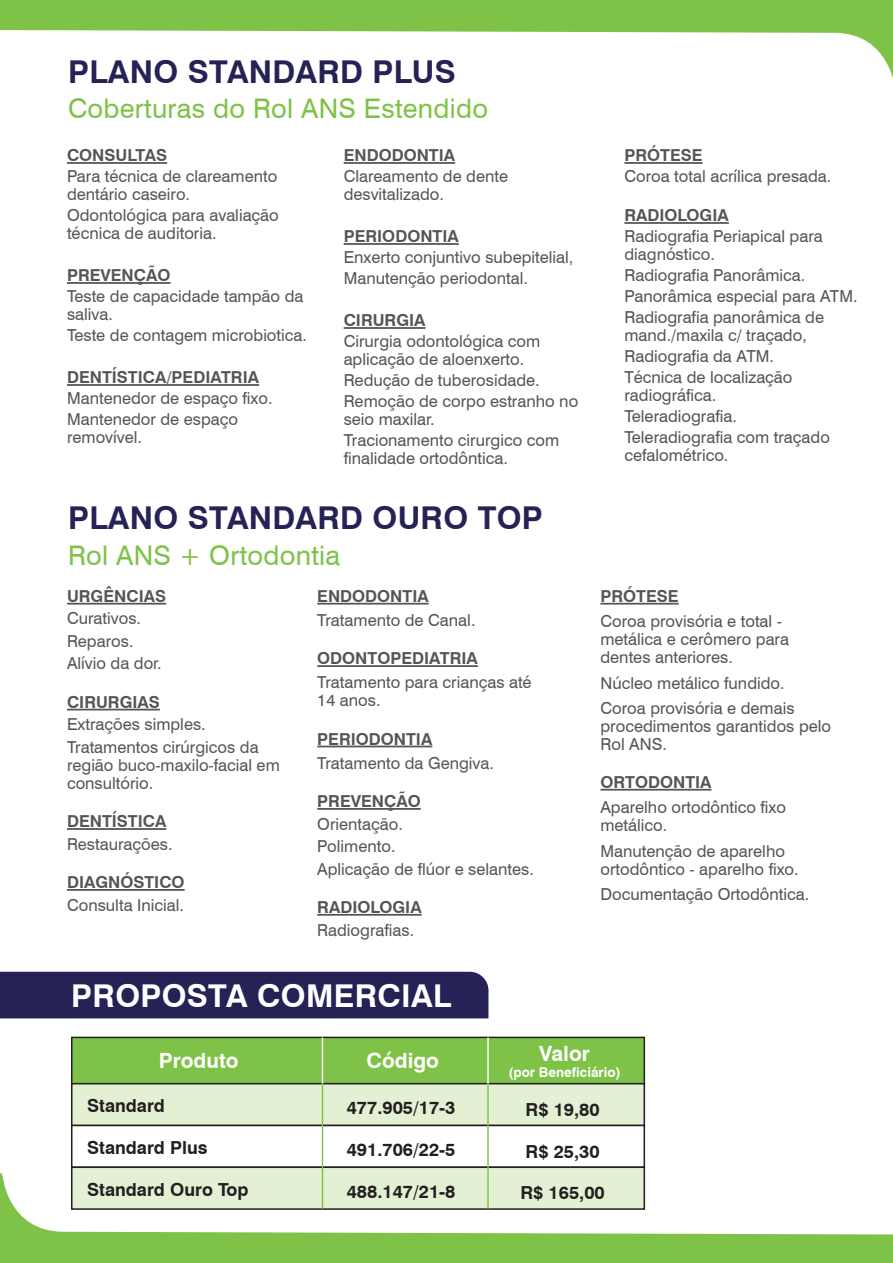
<style>
.page{position:relative;width:893px;height:1263px;background:#fff}
.page>*{position:absolute;margin:0;border:0;box-sizing:border-box;transform-origin:0 0}
.t1{font:700 31.5px "Swiss 721 BT";letter-spacing:.01em;color:#262255}
.t2{font:700 31.5px "Swiss 721 BT";letter-spacing:.01em;color:#fff}
.t3{font:27px "Swiss 721 BT";letter-spacing:.01em;color:#7ec247}
.t4{font:700 21px "Swiss 721 BT";color:#fff}
.t5{font:700 18px "Swiss 721 BT";color:#231f20}
.t6{font:16.5px/18px "Swiss 721 BT";color:#535557}
.t7{font:700 16.5px "Swiss 721 BT";color:#535557}
.t8{font:700 13.5px "Swiss 721 BT";color:#fff}
</style>
<div class="page">
<div style="left:0;top:972px;width:488px;height:46px;background:#262255"></div>
<svg style="left:0;top:0;width:893px;height:78px"></svg>
<svg style="left:0;top:1173px;width:893px;height:90px"></svg>
<div style="left:71px;top:1037px;width:574px;height:47px;background:#7ec247;border:2px solid #231f20"></div>
<div style="left:71px;top:1083px;width:574px;height:43px;background:#e4f0d4;border:2px solid #231f20"></div>
<div style="left:71px;top:1125px;width:574px;height:43px;background:#fff;border:2px solid #231f20"></div>
<div style="left:71px;top:1166px;width:574px;height:44px;background:#e4f0d4;border:2px solid #231f20"></div>
<hr style="left:322px;top:1037px;width:1px;height:47px;background:#fff">
<hr style="left:322px;top:1083px;width:1px;height:126px;background:#7ec247">
<hr style="left:487px;top:1037px;width:2px;height:47px;background:#fff">
<hr style="left:487px;top:1083px;width:2px;height:126px;background:#7ec247">
<hr style="left:317px;top:603px;width:112px;height:2px;background:#535557">
<hr style="left:317px;top:665px;width:161px;height:2px;background:#535557">
<hr style="left:317px;top:746px;width:115px;height:1px;background:#535557">
<hr style="left:317px;top:808px;width:104px;height:2px;background:#535557">
<hr style="left:317px;top:914px;width:105px;height:2px;background:#535557">
<hr style="left:600px;top:603px;width:79px;height:2px;background:#535557">
<hr style="left:600px;top:789px;width:111px;height:2px;background:#535557">
<hr style="left:67px;top:603px;width:99px;height:2px;background:#535557">
<hr style="left:67px;top:709px;width:93px;height:1px;background:#535557">
<hr style="left:67px;top:828px;width:99px;height:2px;background:#535557">
<hr style="left:67px;top:889px;width:118px;height:2px;background:#535557">
<hr style="left:67px;top:162px;width:100px;height:2px;background:#535557">
<hr style="left:67px;top:282px;width:103px;height:2px;background:#535557">
<hr style="left:67px;top:384px;width:192px;height:2px;background:#535557">
<hr style="left:344px;top:162px;width:111px;height:2px;background:#535557">
<hr style="left:344px;top:243px;width:115px;height:2px;background:#535557">
<hr style="left:344px;top:327px;width:82px;height:2px;background:#535557">
<hr style="left:624px;top:162px;width:79px;height:2px;background:#535557">
<hr style="left:624px;top:222px;width:105px;height:2px;background:#535557">
<h1 class="t1" style="left:68px;top:53px;width:389px">PLANO STANDARD PLUS</h1>
<h2 class="t3" style="left:68px;top:92px;width:422px">Coberturas do Rol ANS Estendido</h2>
<p class="t7" style="left:67px;top:145px;width:102px">CONSULTAS</p>
<p class="t6" style="left:67px;top:167px;width:212px">Para técnica de clareamento dentário caseiro.</p>
<p class="t6" style="left:67px;top:206px;width:213px">Odontológica para avaliação técnica de auditoria.</p>
<p class="t7" style="left:67px;top:265px;width:105px">PREVENÇÃO</p>
<p class="t6" style="left:67px;top:287px;width:238px">Teste de capacidade tampão da saliva.</p>
<p class="t6" style="left:67px;top:326px;width:241px">Teste de contagem microbiotica.</p>
<p class="t7" style="left:67px;top:367px;width:194px">DENTÍSTICA/PEDIATRIA</p>
<p class="t6" style="left:67px;top:388px;width:207px;line-height:21px">Mantenedor de espaço fixo.<br>Mantenedor de espaço</p>
<p class="t6" style="left:67px;top:428px;width:77px">removível.</p>
<p class="t7" style="left:344px;top:145px;width:113px">ENDODONTIA</p>
<p class="t6" style="left:344px;top:167px;width:166px">Clareamento de dente desvitalizado.</p>
<p class="t7" style="left:344px;top:226px;width:117px">PERIODONTIA</p>
<p class="t6" style="left:344px;top:247px;width:231px;line-height:21px">Enxerto conjuntivo subepitelial,<br>Manutenção periodontal.</p>
<p class="t7" style="left:344px;top:310px;width:83px">CIRURGIA</p>
<p class="t6" style="left:344px;top:332px;width:198px">Cirurgia odontológica com aplicação de aloenxerto.</p>
<p class="t6" style="left:344px;top:370px;width:236px;line-height:21px">Redução de tuberosidade.<br>Remoção de corpo estranho no</p>
<p class="t6" style="left:344px;top:409px;width:217px;line-height:21px">seio maxilar.<br>Tracionamento cirurgico com</p>
<p class="t6" style="left:344px;top:449px;width:166px">finalidade ortodôntica.</p>
<h1 class="t1" style="left:68px;top:499px;width:476px">PLANO STANDARD OURO TOP</h1>
<h2 class="t3" style="left:68px;top:539px;width:274px">Rol ANS + Ortodontia</h2>
<p class="t7" style="left:67px;top:586px;width:101px">URGÊNCIAS</p>
<p class="t6" style="left:67px;top:607px;width:96px;line-height:22.5px">Curativos.<br>Reparos.<br>Alívio da dor.</p>
<p class="t7" style="left:67px;top:692px;width:94px">CIRURGIAS</p>
<p class="t6" style="left:67px;top:713px;width:193px;line-height:22.5px">Extrações simples.<br>Tratamentos cirúrgicos da</p>
<p class="t6" style="left:67px;top:756px;width:214px">região buco-maxilo-facial em consultório.</p>
<p class="t7" style="left:67px;top:811px;width:101px">DENTÍSTICA</p>
<p class="t6" style="left:67px;top:835px;width:107px">Restaurações.</p>
<p class="t7" style="left:67px;top:872px;width:119px">DIAGNÓSTICO</p>
<p class="t6" style="left:67px;top:896px;width:118px">Consulta Inicial.</p>
<p class="t7" style="left:317px;top:586px;width:113px">ENDODONTIA</p>
<p class="t6" style="left:317px;top:611px;width:160px">Tratamento de Canal.</p>
<p class="t7" style="left:317px;top:648px;width:162px">ODONTOPEDIATRIA</p>
<p class="t6" style="left:317px;top:673px;width:216px">Tratamento para crianças até<br>14 anos.</p>
<p class="t7" style="left:317px;top:729px;width:117px">PERIODONTIA</p>
<p class="t6" style="left:317px;top:754px;width:178px">Tratamento da Gengiva.</p>
<p class="t7" style="left:317px;top:791px;width:105px">PREVENÇÃO</p>
<p class="t6" style="left:317px;top:812px;width:218px;line-height:22.5px">Orientação.<br>Polimento.<br>Aplicação de flúor e selantes.</p>
<p class="t7" style="left:317px;top:897px;width:106px">RADIOLOGIA</p>
<p class="t6" style="left:317px;top:920px;width:98px">Radiografias.</p>
<h1 class="t2" style="left:71px;top:976px;width:382px">PROPOSTA COMERCIAL</h1>
<p class="t7" style="left:624px;top:145px;width:80px">PRÓTESE</p>
<p class="t6" style="left:624px;top:167px;width:208px">Coroa total acrílica presada.</p>
<p class="t7" style="left:624px;top:205px;width:106px">RADIOLOGIA</p>
<p class="t6" style="left:624px;top:227px;width:200px">Radiografia Periapical para diagnóstico.</p>
<p class="t6" style="left:624px;top:265px;width:235px;line-height:21px">Radiografia Panorâmica.<br>Panorâmica especial para ATM.<br>Radiografia panorâmica de</p>
<p class="t6" style="left:624px;top:325px;width:184px;line-height:21px">mand./maxila c/ traçado,<br>Radiografia da ATM.<br>Técnica de localização</p>
<p class="t6" style="left:624px;top:385px;width:207px;line-height:21px">radiográfica.<br>Teleradiografia.<br>Teleradiografia com traçado</p>
<p class="t6" style="left:624px;top:446px;width:106px">cefalométrico.</p>
<p class="t7" style="left:600px;top:586px;width:80px">PRÓTESE</p>
<p class="t6" style="left:600px;top:612px;width:190px">Coroa provisória e total - metálica e cerômero para dentes anteriores.</p>
<p class="t6" style="left:600px;top:670px;width:196px;line-height:25.5px">Núcleo metálico fundido.<br>Coroa provisória e demais</p>
<p class="t6" style="left:600px;top:717px;width:232px">procedimentos garantidos pelo<br>Rol ANS.</p>
<p class="t7" style="left:600px;top:772px;width:113px">ORTODONTIA</p>
<p class="t6" style="left:600px;top:798px;width:187px">Aparelho ortodôntico fixo metálico.</p>
<p class="t6" style="left:600px;top:842px;width:200px">Manutenção de aparelho ortodôntico - aparelho fixo.</p>
<p class="t6" style="left:600px;top:885px;width:210px">Documentação Ortodôntica.</p>
<p class="t4" style="left:159px;top:1047px;width:81px">Produto</p>
<p class="t4" style="left:366px;top:1048px;width:74px">Código</p>
<p class="t5" style="left:87px;top:1095px;width:79px">Standard</p>
<p class="t5" style="left:87px;top:1137px;width:122px">Standard Plus</p>
<p class="t5" style="left:87px;top:1179px;width:163px">Standard Ouro Top</p>
<p class="t5" style="left:347px;top:1096px;width:110px">477.905/17-3</p>
<p class="t5" style="left:347px;top:1138px;width:110px">491.706/22-5</p>
<p class="t5" style="left:347px;top:1180px;width:110px">488.147/21-8</p>
<p class="t4" style="left:539px;top:1041px;width:52px">Valor</p>
<p class="t8" style="left:508px;top:1064px;width:114px">(por Beneficiário)</p>
<p class="t5" style="left:526px;top:1098px;width:76px">R$ 19,80</p>
<p class="t5" style="left:526px;top:1140px;width:76px">R$ 25,30</p>
<p class="t5" style="left:520px;top:1182px;width:86px">R$ 165,00</p>
</div>
